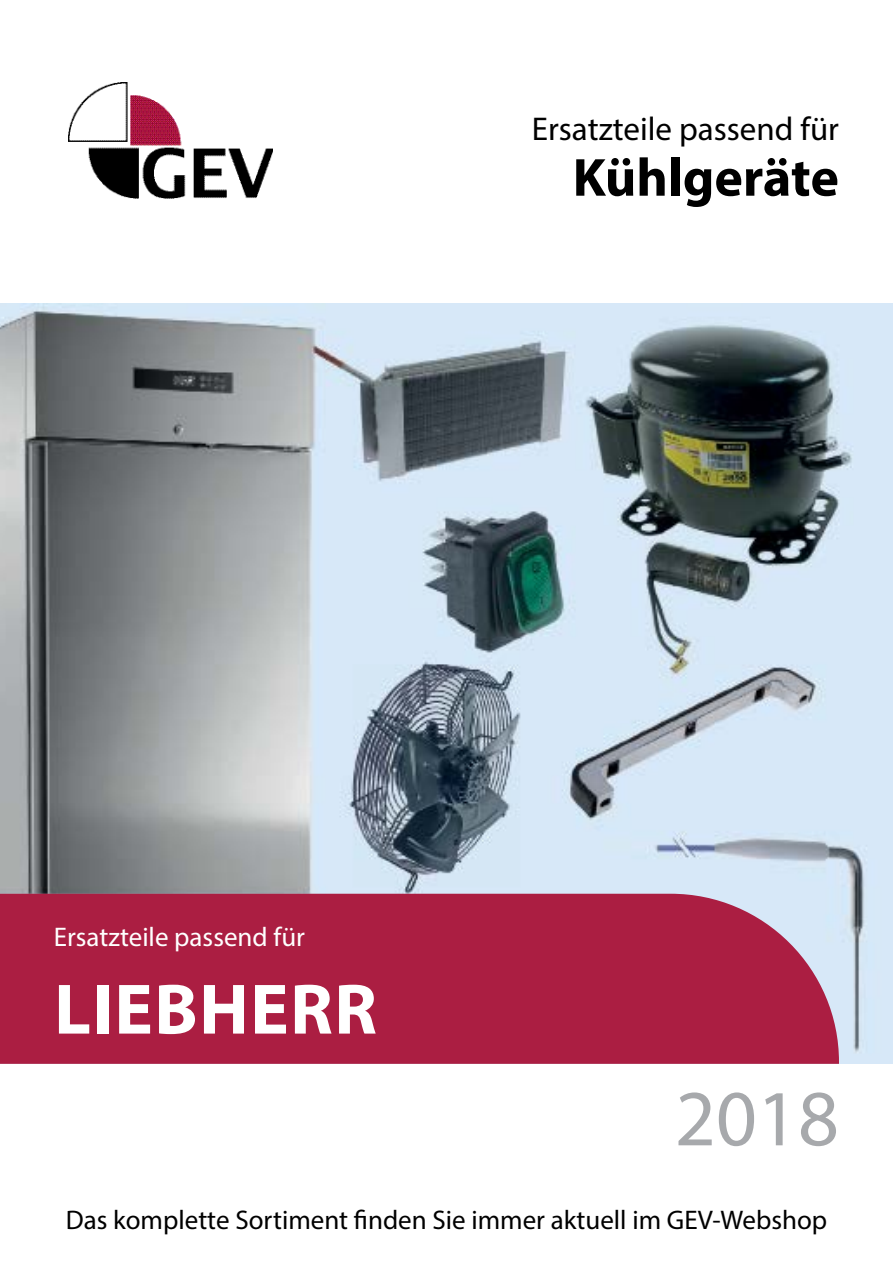
<style>
.page{position:relative;width:893px;height:1263px;background:#fff}
.page>*{position:absolute;margin:0;border:0;box-sizing:border-box;transform-origin:0 0}
.t1{font:79.95px "Myriad Pro";color:#a7a9ac}
.t2{font:700 72px "Myriad Pro";letter-spacing:.02em;color:#fff}
.t3{font:700 54px "Myriad Pro";color:#000}
.t4{font:33px "Myriad Pro";color:#000}
.t5{font:27px "Myriad Pro";color:#000}
.t6{font:27px "Myriad Pro";color:#fff}
</style>
<div class="page">
<img style="left:0;top:303px;width:893px;height:760px">
<div style="left:0;top:894px;width:839px;height:170px;background:#ab1e42"></div>
<img style="left:68px;top:83px;width:205px;height:115px">
<p class="t4" style="left:532px;top:109px;width:309px">Ersatzteile passend für</p>
<h3 class="t3" style="left:573px;top:142px;width:268px">Kühlgeräte</h3>
<p class="t6" style="left:54px;top:920px;width:253px">Ersatzteile passend für</p>
<h2 class="t2" style="left:54px;top:962px;width:324px">LIEBHERR</h2>
<h1 class="t1" style="left:675px;top:1069px;width:166px">2018</h1>
<p class="t5" style="left:66px;top:1203px;width:763px">Das komplette Sortiment finden Sie immer aktuell im GEV-Webshop</p>
</div>
